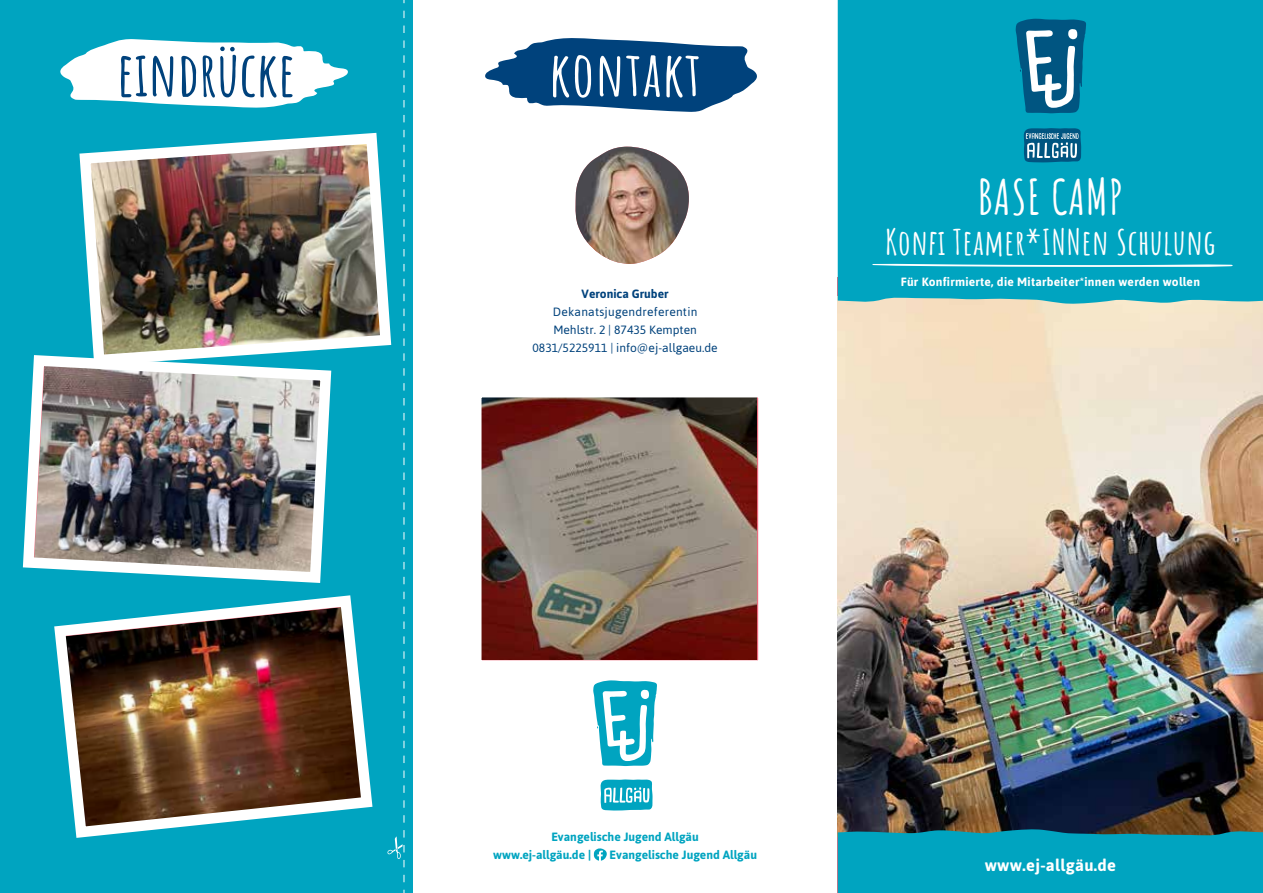
<style>
.page{position:relative;width:1263px;height:893px;background:#fff}
.page>*{position:absolute;margin:0;border:0;box-sizing:border-box;transform-origin:0 0}
.t1{font:700 61.5px "Amatic SC";color:#00427c}
.t2{font:700 61.5px "Amatic SC";letter-spacing:.02em;color:#fff}
.t3{font:700 48px "Amatic SC";letter-spacing:.02em;color:#fff}
.t4{font:700 34.5px "Amatic SC";letter-spacing:.02em;color:#fff}
.t5{font:700 16.5px "Asap";letter-spacing:.02em;color:#fff}
.t6{font:12px/18px "Asap";color:#00427c;text-align:center}
.t7{font:700 12px/18px "Asap";color:#00a4c0}
.t8{font:700 12px "Asap";letter-spacing:.02em;color:#fff}
.t9{font:700 12px "Asap";color:#00427c}
</style>
<div class="page">
<img style="left:838px;top:304px;width:425px;height:525px">
<div style="left:0;top:0;width:412px;height:893px;background:#00a4c0"></div>
<div style="left:838px;top:0;width:425px;height:304px;background:#00a4c0"></div>
<svg style="left:593px;top:680px;width:64px;height:86px"></svg>
<svg style="left:600px;top:779px;width:53px;height:32px;background:#45bcd0"></svg>
<svg style="left:387px;top:0;width:18px;height:893px"></svg>
<svg style="left:485px;top:38px;width:272px;height:74px"></svg>
<svg style="left:594px;top:848px;width:13px;height:13px"></svg>
<svg style="left:1016px;top:19px;width:70px;height:94px"></svg>
<svg style="left:1024px;top:128px;width:57px;height:34px;background:#3c7fa0"></svg>
<div style="left:838px;top:829px;width:425px;height:64px;background:#00a4c0"></div>
<svg style="left:60px;top:39px;width:288px;height:69px"></svg>
<svg style="left:872px;top:264px;width:361px;height:3px"></svg>
<img style="left:575px;top:147px;width:114px;height:117px">
<img style="left:79px;top:127px;width:318px;height:244px">
<img style="left:22px;top:350px;width:315px;height:233px">
<img style="left:54px;top:595px;width:319px;height:243px">
<img style="left:482px;top:398px;width:275px;height:261px">
<h1 class="t1" style="left:117px;top:26px;width:180px">eindrücke</h1>
<h1 class="t2" style="left:549px;top:26px;width:153px">kontakt</h1>
<p class="t9" style="left:582px;top:286px;width:89px">Veronica Gruber</p>
<p class="t6" style="left:532px;top:302px;width:187px">Dekanatsjugendreferentin<br>Mehlstr. 2 | 87435 Kempten<br>0831/5225911 | info@ej-allgaeu.de</p>
<h2 class="t3" style="left:978px;top:160px;width:146px">BASE CAMP</h2>
<h3 class="t4" style="left:885px;top:216px;width:332px">Konfi Teamer*INNen Schulung</h3>
<p class="t8" style="left:901px;top:275px;width:301px">Für Konfirmierte, die Mitarbeiter*innen werden wollen</p>
<p class="t7" style="left:493px;top:828px;width:207px;text-indent:58px">Evangelische Jugend Allgäu www.ej-allgäu.de |</p>
<p class="t7" style="left:610px;top:846px;width:149px">Evangelische Jugend Allgäu</p>
<h3 class="t5" style="left:985px;top:856px;width:133px">www.ej-allgäu.de</h3>
</div>
